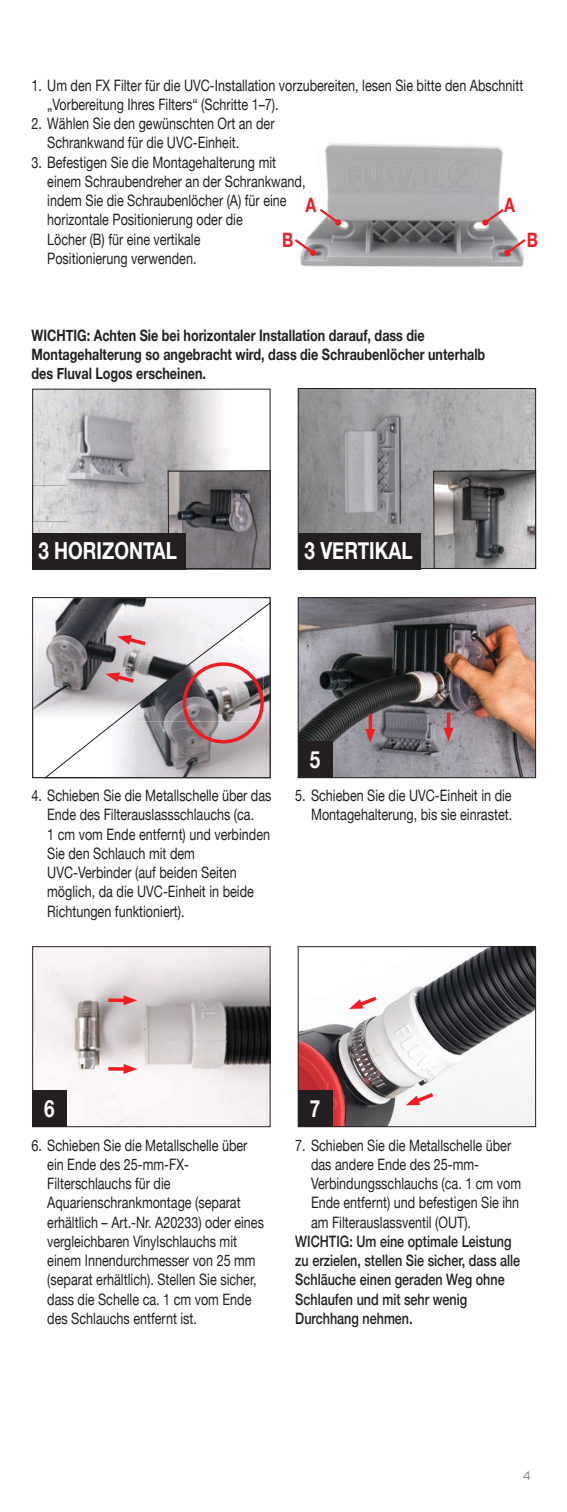
<style>
.page{position:relative;width:567px;height:1512px;background:#fff}
.page>*{position:absolute;margin:0;border:0;box-sizing:border-box;transform-origin:0 0}
.t1{font:700 23.62px "Helvetica Neue";color:#fff;scale:.8 1}
.t2{font:700 19.78px "Helvetica Neue";color:#ee1d23;scale:.8 1}
.t3{font:15.75px/19.2px "Helvetica Neue";color:#231f20;scale:.8 1}
.t4{font:700 15.75px/19.2px "Helvetica Neue";color:#231f20;scale:.8 1}
.t5{font:500 15.75px/19.2px "Helvetica Neue";color:#231f20;scale:.8 1}
.t6{font:12.25px "Gotham";color:#808285}
</style>
<div class="page">
<img style="left:300px;top:143px;width:224px;height:125px">
<svg style="left:482px;top:207px;width:24px;height:19px"></svg>
<div style="left:482px;top:219px;width:6px;height:7px;background:#ee1d23;border-radius:50%"></div>
<svg style="left:504px;top:237px;width:22px;height:19px"></svg>
<svg style="left:294px;top:237px;width:22px;height:19px"></svg>
<svg style="left:317px;top:207px;width:24px;height:19px"></svg>
<div style="left:335px;top:219px;width:6px;height:7px;background:#ee1d23;border-radius:50%"></div>
<img style="left:300px;top:599px;width:234px;height:177px">
<div style="left:298px;top:597px;width:238px;height:181px;border:1px solid #231f20"></div>
<div style="left:298px;top:742px;width:35px;height:36px;background:#231f20"></div>
<svg style="left:32px;top:597px;width:239px;height:181px"></svg>
<svg style="left:43px;top:601px;width:228px;height:178px"></svg>
<svg style="left:105px;top:672px;width:33px;height:13px"></svg>
<svg style="left:117px;top:635px;width:32px;height:13px"></svg>
<div style="left:183px;top:662px;width:81px;height:81px;border:4px solid #ee1d23;border-radius:50%"></div>
<hr style="left:369px;top:714px;width:3px;height:19px;background:#ee1d23">
<svg style="left:365px;top:729px;width:10px;height:14px"></svg>
<hr style="left:447px;top:713px;width:3px;height:18px;background:#ee1d23">
<svg style="left:444px;top:728px;width:9px;height:13px"></svg>
<img style="left:300px;top:948px;width:234px;height:177px">
<div style="left:298px;top:946px;width:238px;height:181px;border:1px solid #231f20"></div>
<div style="left:298px;top:1091px;width:35px;height:36px;background:#231f20"></div>
<svg style="left:349px;top:994px;width:31px;height:16px"></svg>
<svg style="left:406px;top:1090px;width:31px;height:16px"></svg>
<img style="left:34px;top:948px;width:235px;height:177px">
<div style="left:32px;top:946px;width:239px;height:181px;border:1px solid #231f20"></div>
<div style="left:32px;top:1091px;width:35px;height:36px;background:#231f20"></div>
<svg style="left:108px;top:998px;width:16px;height:4px"></svg>
<svg style="left:124px;top:995px;width:13px;height:10px"></svg>
<svg style="left:108px;top:1067px;width:16px;height:4px"></svg>
<svg style="left:124px;top:1064px;width:13px;height:10px"></svg>
<img style="left:34px;top:391px;width:192px;height:142px">
<img style="left:34px;top:485px;width:33px;height:36px">
<img style="left:45px;top:495px;width:10px;height:17px">
<div style="left:32px;top:389px;width:239px;height:181px;border:1px solid #231f20"></div>
<img style="left:300px;top:390px;width:234px;height:177px">
<div style="left:298px;top:388px;width:238px;height:181px;border:1px solid #231f20"></div>
<svg style="left:433px;top:470px;width:104px;height:99px;background:#828080"></svg>
<div style="left:298px;top:533px;width:123px;height:36px;background:#231f20"></div>
<svg style="left:167px;top:470px;width:104px;height:99px;background:#6e6b6e"></svg>
<div style="left:32px;top:533px;width:153px;height:36px;background:#231f20"></div>
<p class="t3" style="left:47px;top:76px;width:597px;text-indent:-16px">1. Um den FX Filter für die UVC-Installation vorzubereiten, lesen Sie bitte den Abschnitt „Vorbereitung Ihres Filters“ (Schritte 1–7).</p>
<p class="t3" style="left:47px;top:115px;width:286px;text-indent:-16px">2. Wählen Sie den gewünschten Ort an der<br>Schrankwand für die UVC-Einheit.</p>
<p class="t3" style="left:47px;top:153px;width:324px;text-indent:-16px">3. Befestigen Sie die Montagehalterung mit einem Schraubendreher an der Schrankwand, indem Sie die Schraubenlöcher (A) für eine horizontale Positionierung oder die<br>Löcher (B) für eine vertikale<br>Positionierung verwenden.</p>
<p class="t2" style="left:305px;top:190px;width:15px">A</p>
<p class="t2" style="left:504px;top:190px;width:15px">A</p>
<p class="t2" style="left:282px;top:225px;width:15px">B</p>
<p class="t2" style="left:527px;top:225px;width:15px">B</p>
<p class="t4" style="left:32px;top:326px;width:569px">WICHTIG: Achten Sie bei horizontaler Installation darauf, dass die<br>Montagehalterung so angebracht wird, dass die Schraubenlöcher unterhalb des Fluval Logos erscheinen.</p>
<h1 class="t1" style="left:39px;top:533px;width:175px">3 HORIZONTAL</h1>
<h1 class="t1" style="left:305px;top:533px;width:137px">3 VERTIKAL</h1>
<h1 class="t1" style="left:310px;top:741px;width:15px">5</h1>
<p class="t3" style="left:47px;top:787px;width:282px;text-indent:-16px">4. Schieben Sie die Metallschelle über das Ende des Filterauslassschlauchs (ca.<br>1 cm vom Ende entfernt) und verbinden Sie den Schlauch mit dem UVC-Verbinder (auf beiden Seiten möglich, da die UVC-Einheit in beide Richtungen funktioniert).</p>
<p class="t3" style="left:295px;top:787px;width:273px;text-align:right">5. Schieben Sie die UVC-Einheit in die<br>Montagehalterung, bis sie einrastet.</p>
<h1 class="t1" style="left:44px;top:1090px;width:15px">6</h1>
<h1 class="t1" style="left:310px;top:1090px;width:15px">7</h1>
<p class="t3" style="left:47px;top:1136px;width:273px;text-indent:-16px">6. Schieben Sie die Metallschelle über ein Ende des 25-mm-FX-Filterschlauchs für die Aquarienschrankmontage (separat erhältlich – Art.-Nr. A20233) oder eines vergleichbaren Vinylschlauchs mit einem Innendurchmesser von 25 mm (separat erhältlich). Stellen Sie sicher, dass die Schelle ca. 1 cm vom Ende des Schlauchs entfernt ist.</p>
<p class="t3" style="left:311px;top:1136px;width:264px;text-indent:-16px">7. Schieben Sie die Metallschelle über das andere Ende des 25-mm-Verbindungsschlauchs (ca. 1 cm vom Ende entfernt) und befestigen Sie ihn am Filterauslassventil (OUT).</p>
<p class="t5" style="left:295px;top:1230px;width:283px">WICHTIG: Um eine optimale Leistung zu erzielen, stellen Sie sicher, dass alle<br>Schläuche einen geraden Weg ohne<br>Schlaufen und mit sehr wenig<br>Durchhang nehmen.</p>
<p class="t6" style="left:523px;top:1467px;width:10px">4</p>
</div>
